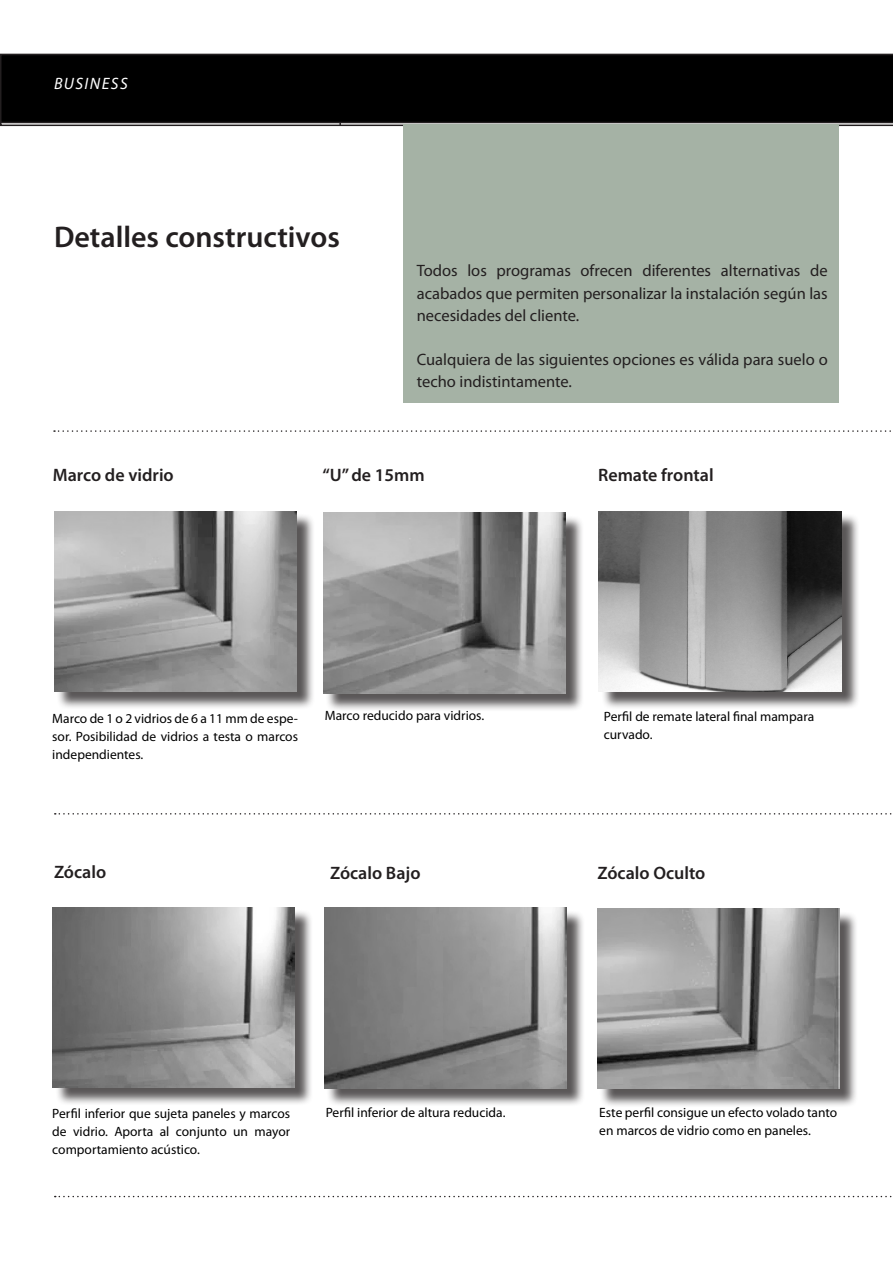
<style>
.page{position:relative;width:893px;height:1263px;background:#fff}
.page>*{position:absolute;margin:0;border:0;box-sizing:border-box;transform-origin:0 0}
.Encabezado__3{font:600 30px "Myriad Pro";color:#231f20}
.Encabezado{font:600 18px "Myriad Pro";color:#231f20}
.Cuerpo{font:16.5px/22.5px "Myriad Pro";color:#231f20;text-align:justify}
.Encabezado-2{font:italic 16.5px "Myriad Pro";letter-spacing:.09em;color:#fff}
.Encabezado__3-2{font:13.5px/18px "Myriad Pro";color:#000}
</style>
<div class="page">
<svg style="left:0;top:123px;width:893px;height:3px;background:#959694"></svg>
<hr style="left:339px;top:55px;width:2px;height:70px;background:#231f20">
<div style="left:404px;top:125px;width:435px;height:278px;background:#a5b2a5"></div>
<svg style="left:54px;top:430px;width:837px;height:2px"></svg>
<div style="left:0;top:54px;width:893px;height:69px;background:#000"></div>
<svg style="left:55px;top:813px;width:837px;height:1px"></svg>
<div style="left:56px;top:514px;width:266px;height:203px;background:#231f20;opacity:.75"></div>
<img style="left:54px;top:511px;width:242px;height:181px">
<div style="left:325px;top:515px;width:266px;height:203px;background:#231f20;opacity:.75"></div>
<img style="left:323px;top:513px;width:242px;height:180px">
<svg style="left:55px;top:1196px;width:837px;height:1px"></svg>
<div style="left:601px;top:514px;width:266px;height:203px;background:#231f20;opacity:.75"></div>
<img style="left:599px;top:511px;width:242px;height:181px">
<div style="left:55px;top:909px;width:265px;height:203px;background:#231f20;opacity:.75"></div>
<img style="left:53px;top:907px;width:242px;height:180px">
<div style="left:326px;top:910px;width:266px;height:203px;background:#231f20;opacity:.75"></div>
<img style="left:324px;top:908px;width:242px;height:180px">
<div style="left:600px;top:911px;width:265px;height:203px;background:#231f20;opacity:.75"></div>
<img style="left:597px;top:909px;width:243px;height:180px">
<p class="Encabezado-2" style="left:54px;top:73px;width:75px">BUSINESS</p>
<p class="Encabezado__3" style="left:54px;top:217px;width:287px">Detalles constructivos</p>
<p class="Cuerpo" style="left:417px;top:259px;width:413px">Todos los programas ofrecen diferentes alternativas de acabados que permiten personalizar la instalación según las necesidades del cliente.</p>
<p class="Cuerpo" style="left:417px;top:348px;width:413px">Cualquiera de las siguientes opciones es válida para suelo o techo indistintamente.</p>
<p class="Encabezado" style="left:53px;top:464px;width:122px">Marco de vidrio</p>
<p class="Encabezado" style="left:322px;top:464px;width:104px">“U” de 15mm</p>
<p class="Encabezado" style="left:598px;top:464px;width:117px">Remate frontal</p>
<p class="Encabezado__3-2" style="left:52px;top:709px;width:247px;text-align:justify">Marco de 1 o 2 vidrios de 6 a 11 mm de espe&shy;sor. Posibilidad de vidrios a testa o marcos independientes.</p>
<p class="Encabezado__3-2" style="left:325px;top:706px;width:161px">Marco reducido para vidrios.</p>
<p class="Encabezado__3-2" style="left:604px;top:707px;width:212px">Perfil de remate lateral final mampara curvado.</p>
<p class="Encabezado" style="left:54px;top:861px;width:54px">Zócalo</p>
<p class="Encabezado" style="left:330px;top:862px;width:92px">Zócalo Bajo</p>
<p class="Encabezado" style="left:597px;top:862px;width:109px">Zócalo Oculto</p>
<p class="Encabezado__3-2" style="left:52px;top:1104px;width:239px;text-align:justify">Perfil inferior que sujeta paneles y marcos de vidrio. Aporta al conjunto un mayor comportamiento acústico.</p>
<p class="Encabezado__3-2" style="left:326px;top:1103px;width:181px">Perfil inferior de altura reducida.</p>
<p class="Encabezado__3-2" style="left:599px;top:1103px;width:239px">Este perfil consigue un efecto volado tanto en marcos de vidrio como en paneles.</p>
</div>
